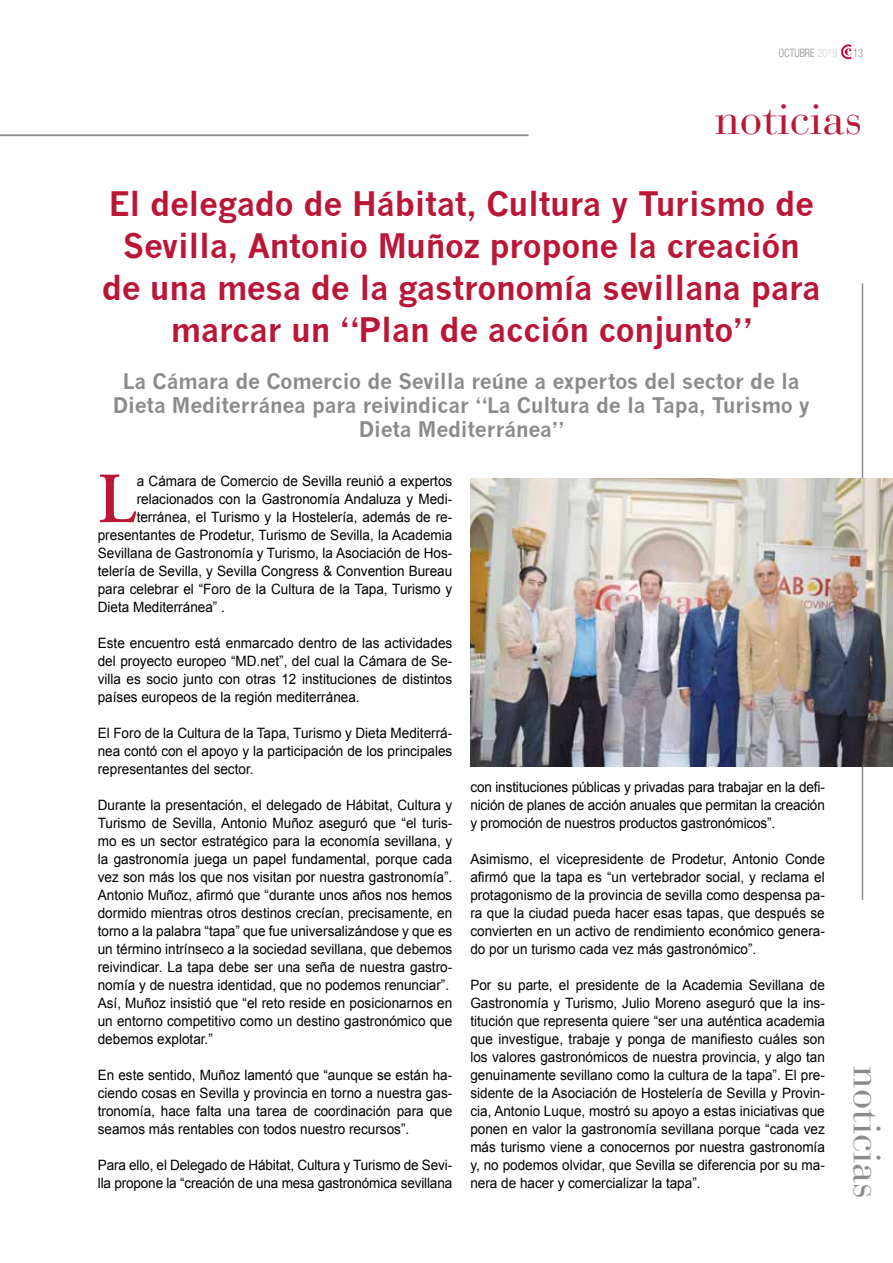
<style>
.page{position:relative;width:893px;height:1263px;background:#fff}
.page>*{position:absolute;margin:0;border:0;box-sizing:border-box;transform-origin:0 0}
.t1{font:600 71.85px "Adobe Garamond Pro";color:#ba1738;scale:.95 1}
.t2{font:45px "Bauer Bodoni";color:#ba1738}
.t3{font:40.5px "Bauer Bodoni";color:#8a8b8c}
.t4{font:700 33px/42px "News Gothic";letter-spacing:-.01em;color:#ba1738;text-align:center}
.t5{font:700 21px/24px "News Gothic";letter-spacing:-.01em;color:#8a8b8c;text-align:center}
.t6{font:14.25px/18px "Arial";color:#000;text-align:justify;scale:.95 1}
.t7{font:300 condensed 11.55px "Helvetica Neue";color:#8a8b8c;scale:.91 1}
.s1{color:#d3d3d4}
</style>
<div class="page">
<svg style="left:841px;top:44px;width:11px;height:15px"></svg>
<hr style="left:862px;top:283px;width:1px;height:617px;background:#8a8b8c">
<hr style="left:0;top:135px;width:528px;height:1px;background:#8a8b8c">
<img style="left:470px;top:478px;width:423px;height:289px">
<p class="t7" style="left:778px;top:46px;width:66px">OCTUBRE <span class="s1">2019</span></p>
<p class="t7" style="left:853px;top:46px;width:13px">13</p>
<h2 class="t2" style="left:715px;top:101px;width:149px">noticias</h2>
<h3 class="t4" style="left:102px;top:186px;width:720px">el delegado de hábitat, cultura y Turismo de sevilla, antonio muñoz propone la creación de una mesa de la gastronomía sevillana para marcar un “plan de acción conjunto”</h3>
<h3 class="t5" style="left:113px;top:371px;width:698px">la cámara de comercio de sevilla reúne a expertos del sector de la dieta mediterránea para reivindicar “la cultura de la Tapa, Turismo y dieta mediterránea”</h3>
<h1 class="t1" style="left:98px;top:455px;width:42px">L</h1>
<p class="t6" style="left:137px;top:473px;width:334px">a Cámara de Comercio de Sevilla reunió a expertos</p>
<p class="t6" style="left:137px;top:491px;width:334px">relacionados con la Gastronomía Andaluza y Medi-</p>
<p class="t6" style="left:137px;top:509px;width:334px">terránea, el Turismo y la Hostelería, además de re-</p>
<p class="t6" style="left:98px;top:527px;width:375px">presentantes de Prodetur, Turismo de Sevilla, la Academia</p>
<p class="t6" style="left:98px;top:545px;width:375px">Sevillana de Gastronomía y Turismo, la Asociación de Hos-</p>
<p class="t6" style="left:98px;top:563px;width:375px">telería de Sevilla, y Sevilla Congress &amp; Convention Bureau</p>
<p class="t6" style="left:98px;top:581px;width:375px">para celebrar el “Foro de la Cultura de la Tapa, Turismo y</p>
<p class="t6" style="left:98px;top:599px;width:135px">Dieta Mediterránea” .</p>
<p class="t6" style="left:98px;top:635px;width:375px">Este encuentro está enmarcado dentro de las actividades del proyecto europeo “MD.net”, del cual la Cámara de Se&shy;villa es socio junto con otras 12 instituciones de distintos países europeos de la región mediterránea.</p>
<p class="t6" style="left:98px;top:725px;width:375px">El Foro de la Cultura de la Tapa, Turismo y Dieta Mediterrá&shy;nea contó con el apoyo y la participación de los principales representantes del sector.</p>
<p class="t6" style="left:98px;top:797px;width:375px;text-align:left">Durante la presentación, el delegado de Hábitat, Cultura y Turismo de Sevilla, Antonio Muñoz aseguró que “el turis&shy;mo es un sector estratégico para la economía sevillana, y la gastronomía juega un papel fundamental, porque cada vez son más los que nos visitan por nuestra gastronomía”.<br>Antonio Muñoz, afirmó que “durante unos años nos hemos dormido mientras otros destinos crecían, precisamente, en torno a la palabra “tapa” que fue universalizándose y que es un término intrínseco a la sociedad sevillana, que debemos reivindicar. La tapa debe ser una seña de nuestra gastro&shy;nomía y de nuestra identidad, que no podemos renunciar”.<br>Así, Muñoz insistió que “el reto reside en posicionarnos en un entorno competitivo como un destino gastronómico que debemos explotar.”</p>
<p class="t6" style="left:98px;top:1067px;width:375px">En este sentido, Muñoz lamentó que “aunque se están ha&shy;ciendo cosas en Sevilla y provincia en torno a nuestra gas&shy;tronomía, hace falta una tarea de coordinación para que seamos más rentables con todos nuestro recursos”.</p>
<p class="t6" style="left:98px;top:1157px;width:375px">Para ello, el Delegado de Hábitat, Cultura y Turismo de Sevi&shy;lla propone la “creación de una mesa gastronómica sevillana</p>
<p class="t6" style="left:470px;top:778px;width:375px">con instituciones públicas y privadas para trabajar en la defi&shy;nición de planes de acción anuales que permitan la creación y promoción de nuestros productos gastronómicos”.</p>
<p class="t6" style="left:470px;top:851px;width:375px">Asimismo, el vicepresidente de Prodetur, Antonio Conde afirmó que la tapa es “un vertebrador social, y reclama el protagonismo de la provincia de sevilla como despensa pa&shy;ra que la ciudad pueda hacer esas tapas, que después se convierten en un activo de rendimiento económico genera&shy;do por un turismo cada vez más gastronómico”.</p>
<p class="t6" style="left:470px;top:977px;width:375px">Por su parte, el presidente de la Academia Sevillana de Gastronomía y Turismo, Julio Moreno aseguró que la ins&shy;titución que representa quiere “ser una auténtica academia que investigue, trabaje y ponga de manifiesto cuáles son los valores gastronómicos de nuestra provincia, y algo tan genuinamente sevillano como la cultura de la tapa”. El pre&shy;sidente de la Asociación de Hostelería de Sevilla y Provin&shy;cia, Antonio Luque, mostró su apoyo a estas iniciativas que ponen en valor la gastronomía sevillana porque “cada vez más turismo viene a conocernos por nuestra gastronomía y, no podemos olvidar, que Sevilla se diferencia por su ma&shy;nera de hacer y comercializar la tapa”.</p>
<h3 class="t3" style="left:883px;top:1066px;width:134px;rotate:90deg">noticias</h3>
</div>
